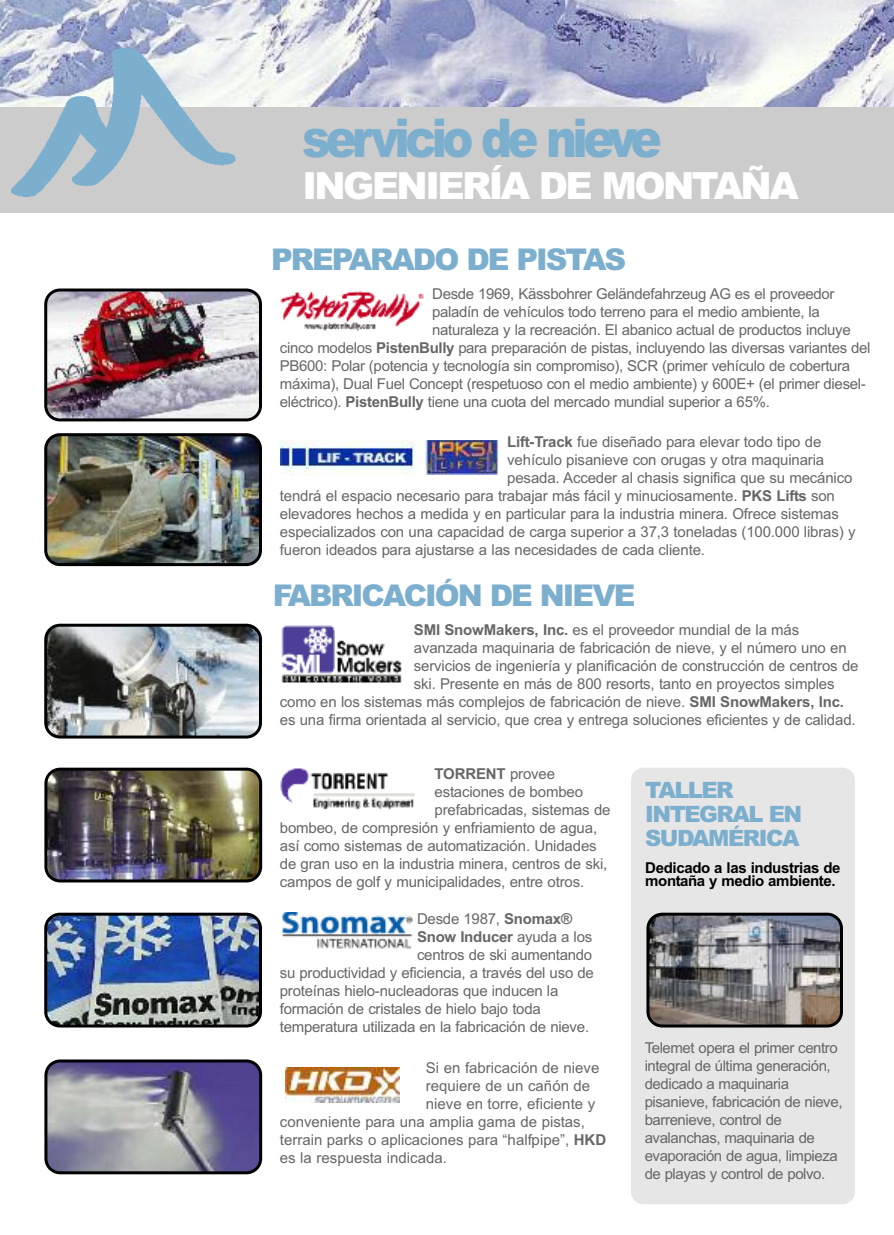
<style>
.page{position:relative;width:894px;height:1235px;background:#fff}
.page>*{position:absolute;margin:0;border:0;box-sizing:border-box;transform-origin:0 0}
.t1{font:900 53.55px "Arial";letter-spacing:-.1em;color:#7caece;scale:.87 1}
.t2{font:900 37.5px "Arial";letter-spacing:-.065em;color:#fff}
.t3{font:900 30px "Arial";letter-spacing:-.065em;color:#7caece}
.t4{font:900 22.5px/24px "Arial";letter-spacing:-.065em;color:#7caece}
.t5{font:15px "Arial";letter-spacing:-.01em;color:#666}
.t6{font:15px/18px "Arial";letter-spacing:-.03em;color:#666}
.t7{font:700 15px/13.5px "Arial";letter-spacing:-.02em;color:#000}
.t8{font:700 15px "Arial";letter-spacing:-.015em;color:#666}
.s1{font-weight:700}
.s2{font-weight:400}
</style>
<div class="page">
<div style="left:631px;top:768px;width:223px;height:436px;background:#e6e6e6"></div>
<div style="left:0;top:96px;width:893px;height:117px;background:#ccc"></div>
<img style="left:0;top:0;width:893px;height:106px">
<svg style="left:44px;top:1059px;width:218px;height:115px;background:#807d95"></svg>
<img style="left:44px;top:767px;width:218px;height:115px">
<img style="left:44px;top:912px;width:218px;height:115px">
<img style="left:44px;top:624px;width:218px;height:114px">
<img style="left:44px;top:433px;width:218px;height:133px">
<img style="left:44px;top:288px;width:218px;height:133px">
<img style="left:6px;top:43px;width:236px;height:154px">
<img style="left:280px;top:291px;width:144px;height:40px">
<img style="left:282px;top:912px;width:131px;height:37px">
<img style="left:280px;top:768px;width:135px;height:42px">
<img style="left:285px;top:1067px;width:114px;height:35px">
<img style="left:281px;top:625px;width:121px;height:58px">
<svg style="left:291px;top:474px;width:207px;height:1px"></svg>
<img style="left:280px;top:440px;width:219px;height:34px">
<svg style="left:646px;top:912px;width:196px;height:115px;background:#7d7b7d"></svg>
<h1 class="t1" style="left:302px;top:108px;width:415px">servicio de nieve</h1>
<h2 class="t2" style="left:302px;top:164px;width:497px">INGENIERÍA DE MONTAÑA</h2>
<h3 class="t3" style="left:271px;top:242px;width:356px">PREPARADO DE PISTAS</h3>
<p class="t5" style="left:432px;top:285px;width:403px">Desde 1969, Kässbohrer Geländefahrzeug aG es el proveedor</p>
<p class="t5" style="left:432px;top:303px;width:389px">paladín de vehículos todo terreno para el medio ambiente, la</p>
<p class="t5" style="left:432px;top:321px;width:420px">naturaleza y la recreación. el abanico actual de productos incluye</p>
<p class="t5" style="left:280px;top:339px;width:592px">cinco modelos <span class="s1">PistenBully</span> para preparación de pistas, incluyendo las diversas variantes del</p>
<p class="t5" style="left:280px;top:357px;width:571px">PB600: Polar (potencia y tecnología sin compromiso), SCR (primer vehículo de cobertura</p>
<p class="t5" style="left:280px;top:375px;width:587px">máxima), Dual Fuel Concept (respetuoso con el medio ambiente) y 600e+ (el primer diesel-</p>
<p class="t5" style="left:280px;top:393px;width:491px">eléctrico). <span class="s1">PistenBully</span> tiene una cuota del mercado mundial superior a 65%.</p>
<p class="t5" style="left:507px;top:432px;width:315px"><span class="s1">Lift-Track</span> fue diseñado para elevar todo tipo de</p>
<p class="t5" style="left:507px;top:450px;width:318px">vehículo pisanieve con orugas y otra maquinaria</p>
<p class="t5" style="left:507px;top:468px;width:346px">pesada. acceder al chasis significa que su mecánico</p>
<p class="t5" style="left:280px;top:486px;width:556px">tendrá el espacio necesario para trabajar más fácil y minuciosamente. <span class="s1">PKS Lifts</span> son</p>
<p class="t5" style="left:280px;top:504px;width:560px">elevadores hechos a medida y en particular para la industria minera. ofrece sistemas</p>
<p class="t5" style="left:280px;top:522px;width:577px">especializados con una capacidad de carga superior a 37,3 toneladas (100.000 libras) y</p>
<p class="t5" style="left:280px;top:540px;width:426px">fueron ideados para ajustarse a las necesidades de cada cliente.</p>
<h3 class="t3" style="left:272px;top:578px;width:364px">FABRICACIÓN DE NIEVE</h3>
<p class="t5" style="left:413px;top:621px;width:387px"><span class="s1">SMI SnowMakers, Inc.</span> es el proveedor mundial de la más</p>
<p class="t5" style="left:413px;top:639px;width:434px">avanzada maquinaria de fabricación de nieve, y el número uno en</p>
<p class="t5" style="left:413px;top:657px;width:446px">servicios de ingeniería y planificación de construcción de centros de</p>
<p class="t5" style="left:413px;top:675px;width:422px">ski. Presente en más de 800 resorts, tanto en proyectos simples</p>
<p class="t5" style="left:280px;top:693px;width:565px">como en los sistemas más complejos de fabricación de nieve. <span class="s1">SMI SnowMakers, Inc.</span></p>
<p class="t5" style="left:280px;top:711px;width:577px">es una firma orientada al servicio, que crea y entrega soluciones eficientes y de calidad.</p>
<p class="t8" style="left:434px;top:764px;width:122px">TORRENT <span class="s2">provee</span></p>
<p class="t5" style="left:434px;top:782px;width:150px">estaciones de bombeo</p>
<p class="t5" style="left:434px;top:800px;width:177px">prefabricadas, sistemas de</p>
<p class="t5" style="left:280px;top:818px;width:319px">bombeo, de compresión y enfriamiento de agua,</p>
<p class="t5" style="left:280px;top:836px;width:318px">así como sistemas de automatización. Unidades</p>
<p class="t5" style="left:280px;top:854px;width:329px">de gran uso en la industria minera, centros de ski,</p>
<p class="t5" style="left:280px;top:872px;width:306px">campos de golf y municipalidades, entre otros.</p>
<p class="t5" style="left:417px;top:909px;width:156px">Desde 1987, <span class="s1">Snomax®</span></p>
<p class="t8" style="left:417px;top:927px;width:177px">Snow Inducer <span class="s2">ayuda a los</span></p>
<p class="t5" style="left:417px;top:945px;width:177px">centros de ski aumentando</p>
<p class="t5" style="left:280px;top:963px;width:315px">su productividad y eficiencia, a través del uso de</p>
<p class="t5" style="left:280px;top:981px;width:280px">proteínas hielo-nucleadoras que inducen la</p>
<p class="t5" style="left:280px;top:999px;width:262px">formación de cristales de hielo bajo toda</p>
<p class="t5" style="left:280px;top:1017px;width:311px">temperatura utilizada en la fabricación de nieve.</p>
<p class="t5" style="left:425px;top:1059px;width:175px">Si en fabricación de nieve</p>
<p class="t5" style="left:425px;top:1077px;width:166px">requiere de un cañón de</p>
<p class="t5" style="left:425px;top:1095px;width:171px">nieve en torre, eficiente y</p>
<p class="t5" style="left:280px;top:1113px;width:306px">conveniente para una amplia gama de pistas,</p>
<p class="t5" style="left:280px;top:1131px;width:328px">terrain parks o aplicaciones para “halfpipe”, <span class="s1">HKD</span></p>
<p class="t5" style="left:280px;top:1149px;width:168px">es la respuesta indicada.</p>
<h3 class="t4" style="left:644px;top:778px;width:158px">TALLER<br>INTEGRAL EN<br>SUDAMÉRICA</h3>
<p class="t7" style="left:644px;top:861px;width:197px">Dedicado a las industrias de montaña y medio ambiente.</p>
<p class="t6" style="left:644px;top:1039px;width:199px">Telemet opera el primer centro integral de última generación, dedicado a maquinaria pisanieve, fabricación de nieve, barrenieve, control de avalanchas, maquinaria de evaporación de agua, limpieza de playas y control de polvo.</p>
</div>
